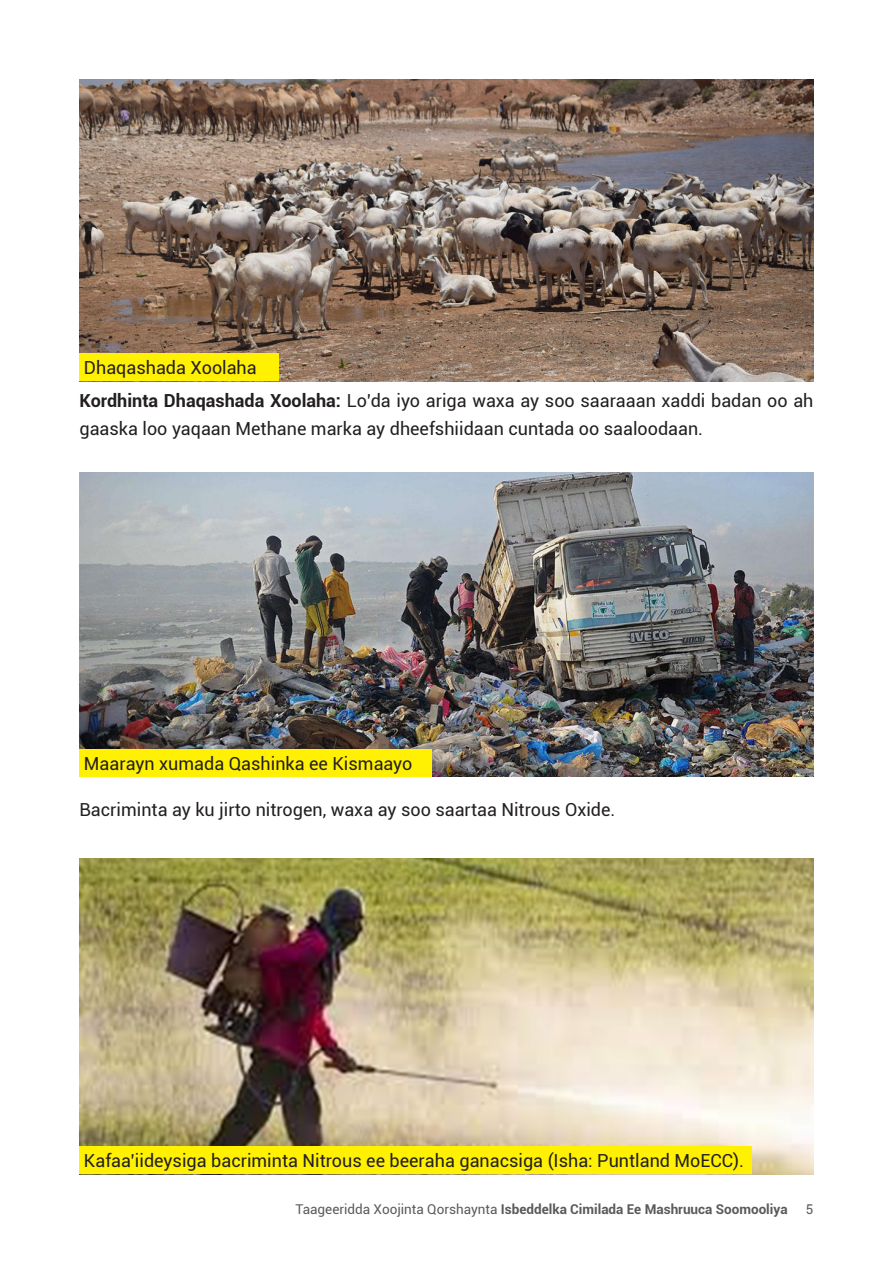
<style>
.page{position:relative;width:893px;height:1263px;background:#fff}
.page>*{position:absolute;margin:0;border:0;box-sizing:border-box;transform-origin:0 0}
.t1{font:18px/28.5px "Roboto";color:#231f20}
.t2{font:700 13.5px "Roboto";color:#595a59}
.t3{font:13.5px "Roboto";color:#595a59}
.s1{font-weight:700}
.s2{font-weight:400}
</style>
<div class="page">
<img style="left:80px;top:80px;width:733px;height:301px">
<img style="left:80px;top:472px;width:733px;height:305px">
<div style="left:80px;top:749px;width:352px;height:28px;background:#fff101"></div>
<div style="left:80px;top:353px;width:199px;height:28px;background:#fff101"></div>
<img style="left:80px;top:858px;width:733px;height:316px">
<div style="left:80px;top:1147px;width:672px;height:27px;background:#fff101"></div>
<p class="t1" style="left:84px;top:353px;width:174px">Dhaqashada Xoolaha</p>
<p class="t1" style="left:80px;top:385px;width:735px"><span class="s1">Kordhinta Dhaqashada Xoolaha:</span> Lo’da iyo ariga waxa ay soo saaraaan xaddi badan oo ah gaaska loo yaqaan Methane marka ay dheefshiidaan cuntada oo saaloodaan.</p>
<p class="t1" style="left:84px;top:748px;width:330px">Maarayn xumada Qashinka ee Kismaayo</p>
<p class="t1" style="left:80px;top:794px;width:537px">Bacriminta ay ku jirto nitrogen, waxa ay soo saartaa Nitrous Oxide.</p>
<p class="t1" style="left:84px;top:1146px;width:661px">Kafaa’iideysiga bacriminta Nitrous ee beeraha ganacsiga (Isha: Puntland MoECC).</p>
<p class="t2" style="left:295px;top:1200px;width:494px"><span class="s2">Taageeridda Xoojinta Qorshaynta</span> Isbeddelka Cimilada Ee Mashruuca Soomooliya</p>
<p class="t3" style="left:806px;top:1200px;width:9px">5</p>
</div>
